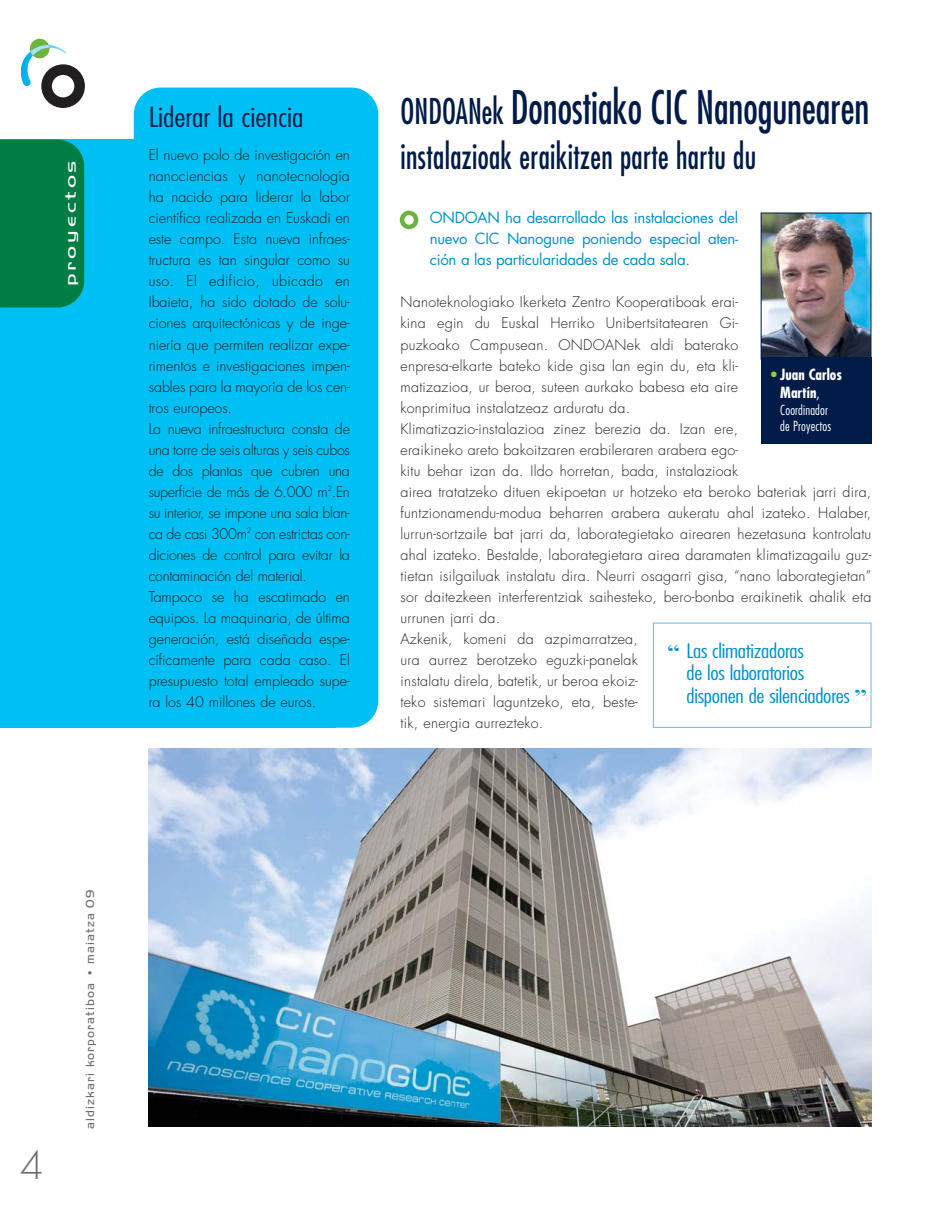
<style>
.page{position:relative;width:933px;height:1213px;background:#fff}
.page>*{position:absolute;margin:0;border:0;box-sizing:border-box;transform-origin:0 0}
.t1{font:condensed 45px "Futura Std";color:#001b48;scale:.85 1}
.t2{font:300 37.5px "Futura Std";color:#6d6e70}
.t3{font:condensed 34.5px "Futura Std";letter-spacing:.01em;color:#001b48;scale:.85 1}
.t4{font:300 condensed 27px "Futura Std";color:#001b48;scale:1.2 1}
.t5{font:300 condensed 19.5px/22.5px "Futura Std";letter-spacing:-.015em;color:#0092c8;scale:1.2 1}
.t6{font:15px/21px "Futura Std";letter-spacing:-.02em;color:#0092c8;text-align:justify}
.t7{font:700 condensed 15px/18px "Futura Std";color:#fff}
.t8{font:300 15px "Handel Got D";letter-spacing:.125em;color:#fff;scale:1.5 1}
.t9{font:300 14.25px/21px "Futura Std";letter-spacing:.02em;color:#231f20}
.t10{font:300 14.25px/21px "Futura Std";color:#231f20}
.t11{font:300 condensed 13.5px/16.2px "Futura Std";letter-spacing:.01em;color:#fff}
.t12{font:300 12px "Handel Got D";letter-spacing:.09em;color:#6d6e70}
.s1{font-size:34.5px}
.s2{font-weight:300;color:#94c947}
.s3{font-weight:300}
.s4{font-family:"Bodoni Std";font-weight:700;font-stretch:normal}
</style>
<div class="page">
<div style="left:0;top:139px;width:335px;height:588px;background:#00c0f3"></div>
<div style="left:134px;top:87px;width:244px;height:640px;background:#00c0f3;border-radius:27px"></div>
<svg style="left:400px;top:211px;width:18px;height:18px"></svg>
<img style="left:148px;top:748px;width:723px;height:378px">
<div style="left:30px;top:39px;width:19px;height:19px;background:#6db33f;border-radius:50%"></div>
<svg style="left:21px;top:42px;width:64px;height:66px"></svg>
<div style="left:0;top:139px;width:84px;height:168px;background:#007d43"></div>
<img style="left:762px;top:214px;width:107px;height:143px">
<div style="left:760px;top:212px;width:111px;height:147px;border:1px solid #001b48"></div>
<div style="left:760px;top:357px;width:111px;height:86px;background:#001b48"></div>
<p class="t8" style="left:62px;top:286px;width:86px;rotate:-90deg">proyectos</p>
<h3 class="t4" style="left:149px;top:105px;width:130px">Liderar la ciencia</h3>
<p class="t10" style="left:149px;top:146px;width:203px">El nuevo polo de investigación en nanociencias y nanotecnología ha nacido para liderar la labor científica realizada en Euskadi en este campo. Esta nueva infraes&shy;tructura es tan singular como su uso. El edificio, ubicado en<br>Ibaieta, ha sido dotado de solu&shy;ciones arquitectónicas y de inge&shy;niería que permiten realizar expe&shy;rimentos e investigaciones impen&shy;sables para la mayoría de los cen&shy;tros europeos.<br>La nueva infraestructura consta de una torre de seis alturas y seis cubos de dos plantas que cubren una superficie de más de 6.000 m<sup>2</sup>.En su interior, se impone una sala blan&shy;ca de casi 300m<sup>2</sup> con estrictas con&shy;diciones de control para evitar la contaminación del material.<br>Tampoco se ha escatimado en equipos. La maquinaria, de última generación, está diseñada espe&shy;cíficamente para cada caso. El presupuesto total empleado supe&shy;ra los 40 millones de euros.</p>
<h1 class="t1" style="left:400px;top:86px;width:553px"><span class="s1">ONDOANek</span> Donostiako CIC Nanogunearen</h1>
<h3 class="t3" style="left:400px;top:140px;width:420px">instalazioak eraikitzen parte hartu du</h3>
<p class="t6" style="left:430px;top:209px;width:310px">ONDOAN ha desarrollado las instalaciones del nuevo CIC Nanogune poniendo especial aten&shy;ción a las particularidades de cada sala.</p>
<p class="t9" style="left:400px;top:293px;width:472px">Nanoteknologiako Ikerketa Zentro Kooperatiboak erai-<br>kina egin du Euskal Herriko Unibertsitatearen Gi -<br>puzkoako Campusean. ONDOANek aldi baterako<br>enpresa-elkarte bateko kide gisa lan egin du, eta kli-<br>matizazioa, ur beroa, suteen aurkako babesa eta aire<br>konprimitua instalatzeaz arduratu da.<br>Klimatizazio-instalazioa zinez berezia da. Izan ere,<br>eraikineko areto bakoitzaren erabileraren arabera ego-<br>kitu behar izan da. Ildo horretan, bada, instalazioak<br>airea tratatzeko dituen ekipoetan ur hotzeko eta beroko bateriak jarri dira, funtzionamendu-modua beharren arabera aukeratu ahal izateko. Halaber, lurrun-sortzaile bat jarri da, laborategietako airearen hezetasuna kontrolatu ahal izateko. Bestalde, laborategietara airea daramaten klimatizagailu guz&shy;tietan isilgailuak instalatu dira. Neurri osagarri gisa, “nano laborategietan” sor daitezkeen interferentziak saihesteko, bero-bonba eraikinetik ahalik eta urrunen jarri da.<br>Azkenik, komeni da azpimarratzea,<br>ura aurrez berotzeko eguzki-panelak<br>instalatu direla, batetik, ur beroa ekoiz-<br>teko sistemari laguntzeko, eta, beste-<br>tik, energia aurrezteko.</p>
<p class="t7" style="left:780px;top:366px;width:63px;text-indent:-9px"><span class="s2">•</span> Juan Carlos<br>Martín<span class="s3">,</span></p>
<p class="t11" style="left:780px;top:403px;width:52px">Coordinador de Proyectos</p>
<h3 class="t5" style="left:686px;top:640px;width:151px;text-indent:-19px"><span class="s4">“</span> Las climatizadoras<br>de los laboratorios disponen de silenciadores <span class="s4">”</span></h3>
<h2 class="t2" style="left:20px;top:1148px;width:25px">4</h2>
<p class="t12" style="left:83px;top:1128px;width:240px;rotate:-90deg">aldizkari korporatiboa • maiatza 09</p>
</div>
